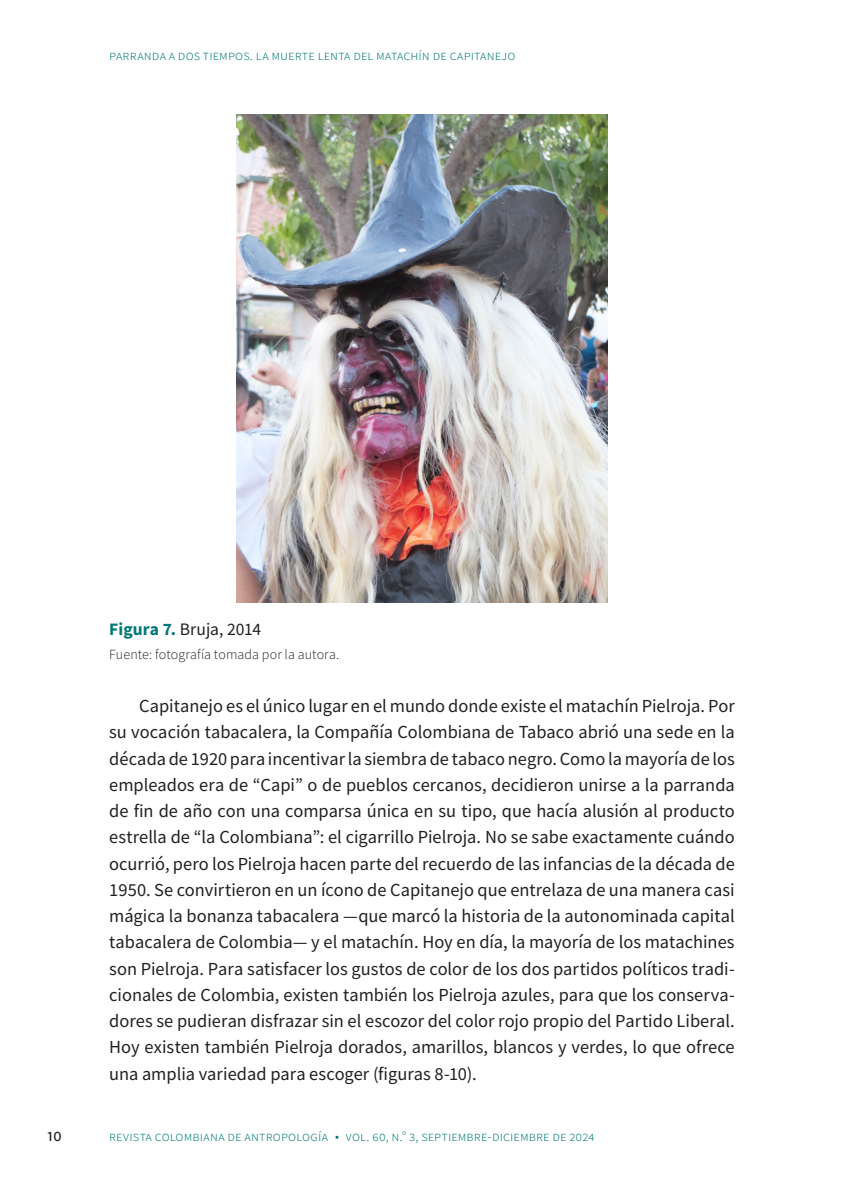
<style>
.page{position:relative;width:844px;height:1191px;background:#fff}
.page>*{position:absolute;margin:0;border:0;box-sizing:border-box;transform-origin:0 0}
.cuerpo{font:18.38px/26.2px "Source Sans Pro";color:#231f20;text-align:justify}
.Figura_titulo{font:17.5px "Source Sans Pro";letter-spacing:-.005em;color:#231f20}
.t1{font:300 14px "Source Sans Pro";letter-spacing:.005em;color:#007878}
.figura_fuente{font:300 14px "Source Sans Pro";letter-spacing:.005em;color:#231f20}
.s1{font-weight:700;color:#007878}
</style>
<div class="page">
<img style="left:237px;top:114px;width:370px;height:488px">
<p class="t1" style="left:109px;top:47px;width:408px">Parranda a dos tiempos. La muerte lenta del matachín de Capitanejo</p>
<p class="Figura_titulo" style="left:47px;top:1124px;width:16px">10</p>
<p class="Figura_titulo" style="left:109px;top:618px;width:153px"><span class="s1">Figura 7.</span> Bruja, 2014</p>
<p class="figura_fuente" style="left:109px;top:646px;width:231px">Fuente: fotografía tomada por la autora.</p>
<p class="cuerpo" style="left:109px;top:692px;width:627px;text-indent:30px">Capitanejo es el único lugar en el mundo donde existe el matachín Pielroja. Por su vocación tabacalera, la Compañía Colombiana de Tabaco abrió una sede en la década de 1920 para incentivar la siembra de tabaco negro. Como la mayoría de los empleados era de “Capi” o de pueblos cercanos, decidieron unirse a la parranda de fin de año con una comparsa única en su tipo, que hacía alusión al producto estrella de “la Colombiana”: el cigarrillo Pielroja. No se sabe exactamente cuándo ocurrió, pero los Pielroja hacen parte del recuerdo de las infancias de la década de 1950. Se convirtieron en un ícono de Capitanejo que entrelaza de una manera casi mágica la bonanza tabacalera —que marcó la historia de la autonominada capital tabacalera de Colombia— y el matachín. Hoy en día, la mayoría de los matachines son Pielroja. Para satisfacer los gustos de color de los dos partidos políticos tradi&shy;cionales de Colombia, existen también los Pielroja azules, para que los conserva&shy;dores se pudieran disfrazar sin el escozor del color rojo propio del Partido Liberal.<br>Hoy existen también Pielroja dorados, amarillos, blancos y verdes, lo que ofrece una amplia variedad para escoger (figuras 8-10).</p>
<p class="t1" style="left:109px;top:1128px;width:487px">revista colombiana de antropología • Vol. 60, N.° 3, septiembre-diciembre de 2024</p>
</div>
